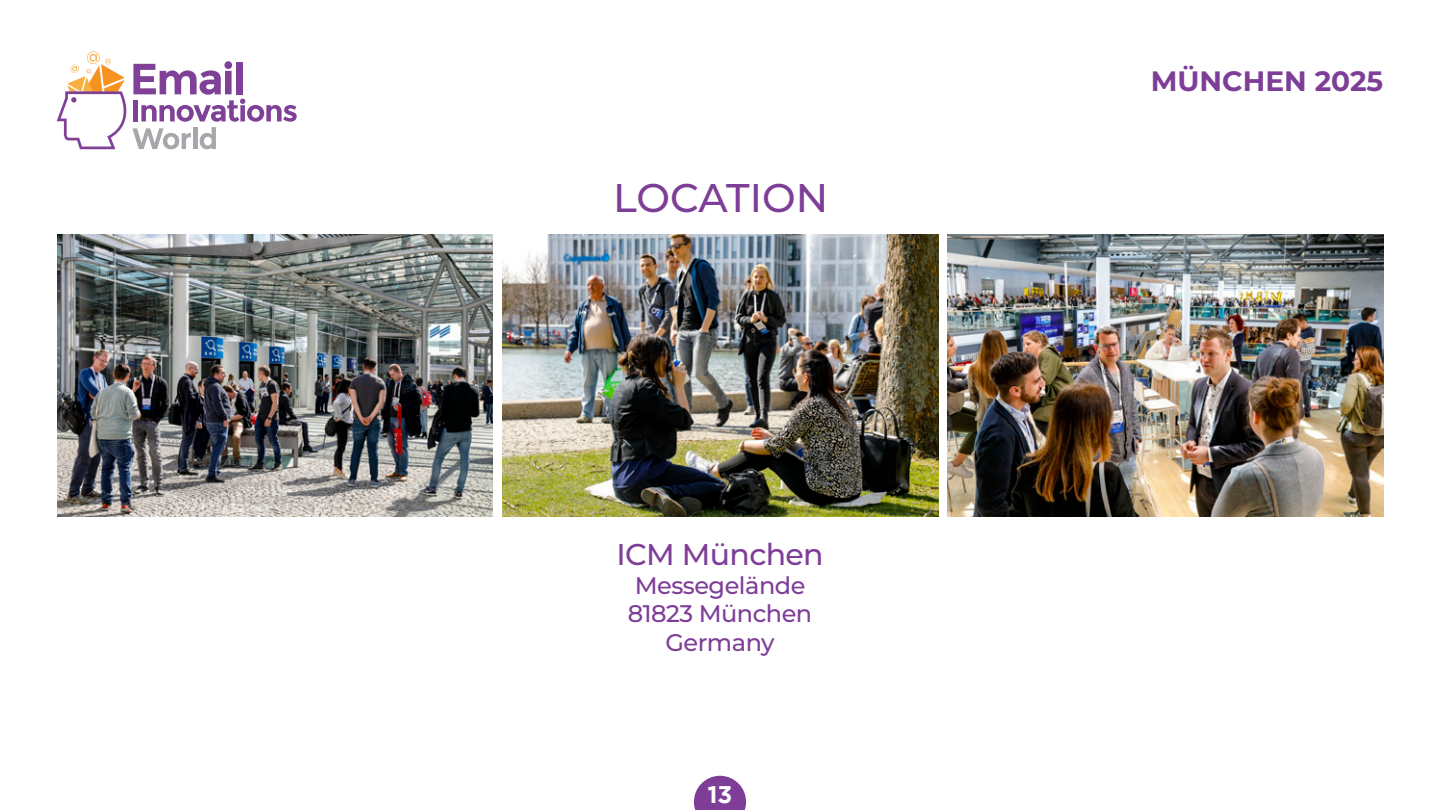
<style>
.page{position:relative;width:1440px;height:810px;background:#fff}
.page>*{position:absolute;margin:0;border:0;box-sizing:border-box;transform-origin:0 0}
.t1{font:500 40px "Montserrat";color:#7e3e98}
.t2{font:500 30px "Montserrat";letter-spacing:-.02em;color:#7e3e98}
.t3{font:700 28px "Montserrat";color:#7e3e98}
.t4{font:500 24px "Montserrat";letter-spacing:-.02em;color:#7e3e98}
.t5{font:700 24px "Gotham";color:#fff}
</style>
<div class="page">
<svg style="left:57px;top:51px;width:240px;height:98px"></svg>
<svg style="left:694px;top:776px;width:52px;height:34px;background:#925da8"></svg>
<img style="left:503px;top:235px;width:435px;height:282px">
<img style="left:57px;top:235px;width:435px;height:282px">
<img style="left:948px;top:235px;width:435px;height:282px">
<p class="t1" style="left:613px;top:171px;width:216px">LOCATION</p>
<p class="t2" style="left:616px;top:534px;width:209px">ICM München</p>
<p class="t4" style="left:635px;top:569px;width:172px">Messegelände</p>
<p class="t4" style="left:628px;top:598px;width:186px">81823 München</p>
<p class="t4" style="left:665px;top:627px;width:111px">Germany</p>
<p class="t5" style="left:707px;top:781px;width:27px">13</p>
<p class="t3" style="left:1151px;top:62px;width:234px">MÜNCHEN 2025</p>
</div>
